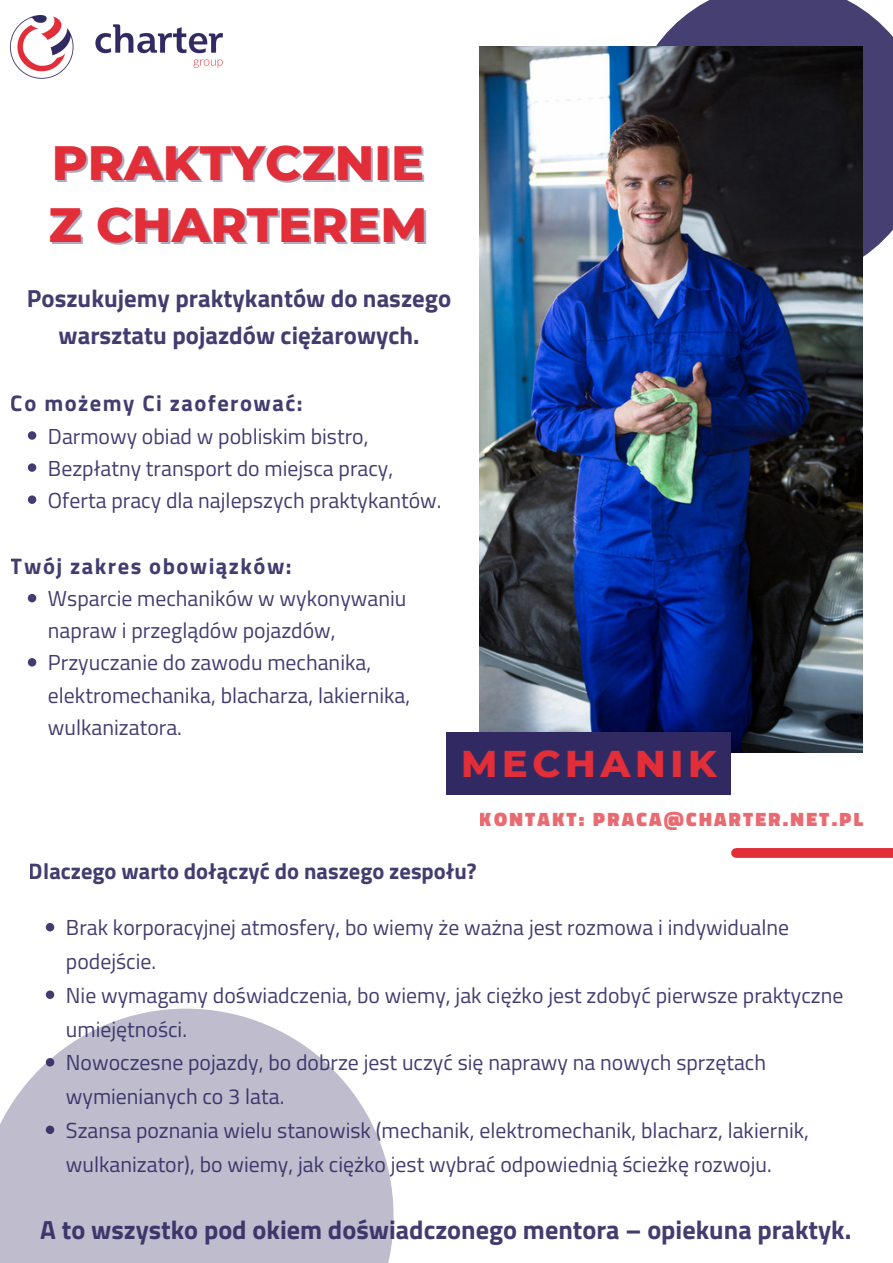
<style>
.page{position:relative;width:893px;height:1263px;background:#fff}
.page>*{position:absolute;margin:0;border:0;box-sizing:border-box;transform-origin:0 0}
.t1{font:800 49.12px/61.9px "Montserrat";color:#e12e38}
.t2{font:800 38.03px "Montserrat";letter-spacing:.125em;color:#e12e38}
.t3{font:700 26.25px "Titillium Web";color:#312a62}
.t4{font:700 24.75px/36.6px "Titillium Web";color:#312a62;text-align:center}
.t5{font:700 22.5px "Titillium Web";letter-spacing:.065em;color:#312a62}
.t6{font:700 22.5px "Titillium Web";color:#312a62}
.t7{font:21.75px/33.8px "Titillium Web";color:#312a62}
.t8{font:900 19.5px "Titillium Web";letter-spacing:.115em;color:#e12e38}
</style>
<div class="page">
<svg style="left:628px;top:0;width:265px;height:283px;fill:#464072"></svg>
<img style="left:480px;top:47px;width:382px;height:705px">
<div style="left:447px;top:732px;width:284px;height:62px;background:#312a62"></div>
<div style="left:736px;top:848px;width:157px;height:10px;background:#e12e38"></div>
<img style="left:11px;top:15px;width:212px;height:63px">
<svg style="left:0;top:1009px;width:393px;height:254px;fill:#bebccd"></svg>
<svg style="left:28px;top:431px;width:8px;height:9px"></svg>
<svg style="left:28px;top:463px;width:8px;height:9px"></svg>
<svg style="left:28px;top:495px;width:8px;height:9px"></svg>
<svg style="left:28px;top:594px;width:8px;height:8px"></svg>
<svg style="left:28px;top:658px;width:8px;height:8px"></svg>
<svg style="left:46px;top:923px;width:8px;height:8px"></svg>
<svg style="left:46px;top:990px;width:8px;height:9px"></svg>
<svg style="left:46px;top:1058px;width:8px;height:8px"></svg>
<svg style="left:46px;top:1125px;width:8px;height:9px"></svg>
<p class="t1" style="left:48px;top:132px;width:380px">PRAKTYCZNIE<br>Z CHARTEREM</p>
<p class="t4" style="left:27px;top:280px;width:426px">Poszukujemy praktykantów do naszego warsztatu pojazdów ciężarowych.</p>
<p class="t5" style="left:11px;top:385px;width:293px">Co możemy Ci zaoferować:</p>
<p class="t7" style="left:48px;top:419px;width:395px;line-height:32.1px">Darmowy obiad w pobliskim bistro,<br>Bezpłatny transport do miejsca pracy,<br>Oferta pracy dla najlepszych praktykantów.</p>
<p class="t5" style="left:11px;top:548px;width:282px">Twój zakres obowiązków:</p>
<p class="t7" style="left:48px;top:582px;width:364px;line-height:32.1px">Wsparcie mechaników w wykonywaniu napraw i przeglądów pojazdów,<br>Przyuczanie do zawodu mechanika, elektromechanika, blacharza, lakiernika, wulkanizatora.</p>
<p class="t2" style="left:461px;top:740px;width:257px">MECHANIK</p>
<p class="t8" style="left:480px;top:803px;width:385px">KONTAKT: PRACA@CHARTER.NET.PL</p>
<p class="t6" style="left:29px;top:853px;width:449px">Dlaczego warto dołączyć do naszego zespołu?</p>
<p class="t7" style="left:66px;top:910px;width:779px">Brak korporacyjnej atmosfery, bo wiemy że ważna jest rozmowa i indywidualne podejście.<br>Nie wymagamy doświadczenia, bo wiemy, jak ciężko jest zdobyć pierwsze praktyczne umiejętności.<br>Nowoczesne pojazdy, bo dobrze jest uczyć się naprawy na nowych sprzętach wymienianych co 3 lata.<br>Szansa poznania wielu stanowisk (mechanik, elektromechanik, blacharz, lakiernik, wulkanizator), bo wiemy, jak ciężko jest wybrać odpowiednią ścieżkę rozwoju.</p>
<p class="t3" style="left:40px;top:1209px;width:813px">A to wszystko pod okiem doświadczonego mentora – opiekuna praktyk.</p>
</div>
